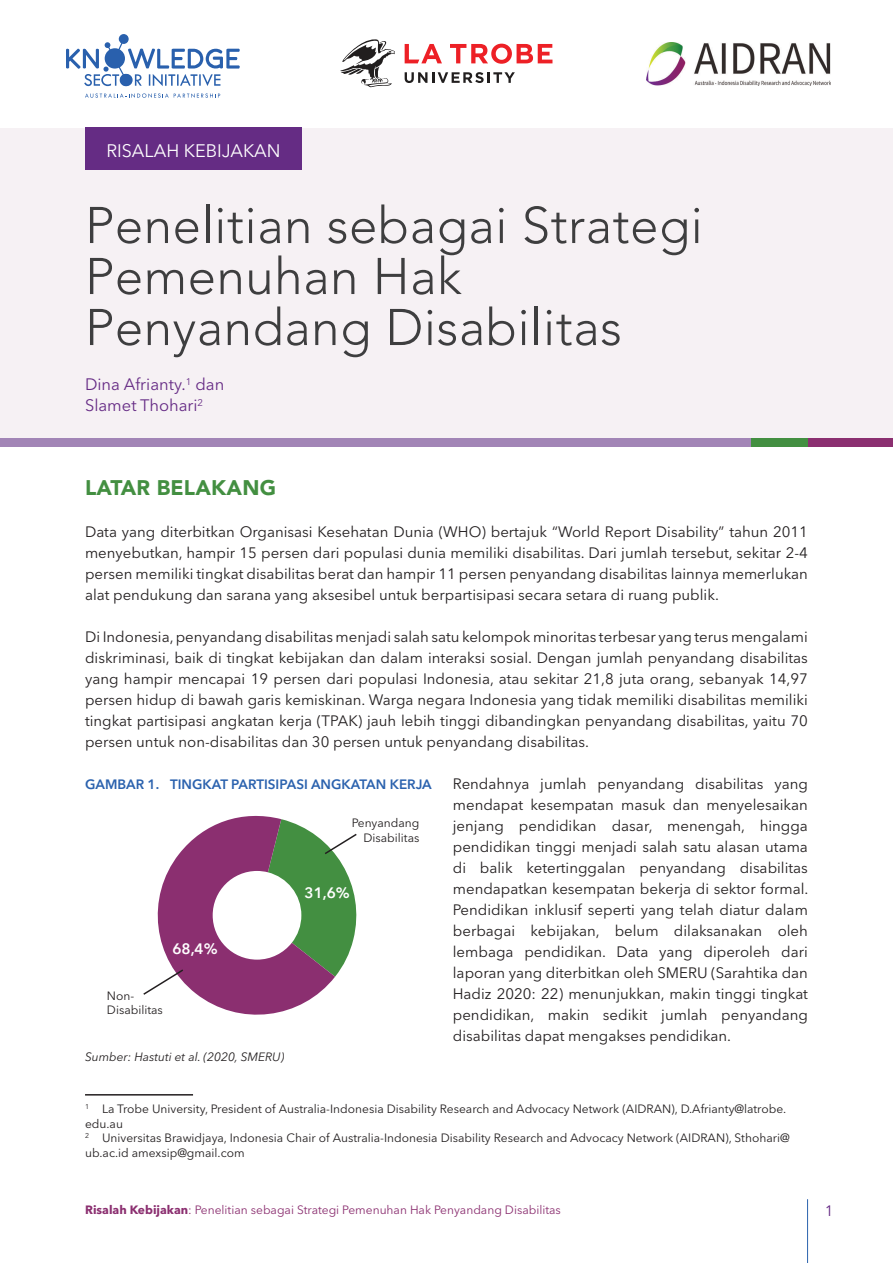
<style>
.page{position:relative;width:893px;height:1263px;background:#fff}
.page>*{position:absolute;margin:0;border:0;box-sizing:border-box;transform-origin:0 0}
.t1{font:300 51px/51px "Avenir LT Std";letter-spacing:.01em;color:#3e3e3f}
.t2{font:900 21px "Avenir LT Std";letter-spacing:.01em;color:#438f41}
.t3{font:18px "Avenir Next LT Pro";color:#fff}
.t4{font:16.5px/21px "Avenir Next LT Pro";color:#662b85}
.t5{font:15px/21px "Avenir Next LT Pro";color:#231f20;text-align:justify}
.t6{font:600 15px "Avenir Next LT Pro";color:#fff}
.t7{font:15px "Avenir Next LT Pro";color:#662b85}
.t8{font:600 13.5px "Avenir Next LT Pro";color:#2b62ae}
.t9{font:12px/14.4px "Avenir Next LT Pro";color:#231f20}
.t10{font:12px "Avenir Next LT Pro";color:#8b2f70}
.t11{font:italic 12px "Avenir Next LT Pro";color:#231f20}
.s1{font-weight:700}
</style>
<div class="page">
<div style="left:0;top:128px;width:893px;height:318px;background:#f6f1f4"></div>
<div style="left:85px;top:128px;width:217px;height:42px;background:#652c84"></div>
<div style="left:0;top:438px;width:755px;height:8px;background:#a285b6"></div>
<div style="left:808px;top:438px;width:85px;height:8px;background:#8b2f70"></div>
<div style="left:751px;top:438px;width:57px;height:8px;background:#438f41"></div>
<hr style="left:807px;top:1199px;width:1px;height:64px;background:#2b62ae">
<hr style="left:85px;top:1094px;width:108px;height:1px;background:#231f20">
<svg style="left:66px;top:34px;width:174px;height:52px"></svg>
<svg style="left:85px;top:93px;width:135px;height:5px"></svg>
<svg style="left:340px;top:39px;width:55px;height:48px"></svg>
<svg style="left:405px;top:72px;width:110px;height:11px"></svg>
<svg style="left:405px;top:44px;width:37px;height:19px"></svg>
<svg style="left:450px;top:44px;width:102px;height:20px"></svg>
<img style="left:647px;top:43px;width:183px;height:42px">
<svg style="left:143px;top:815px;width:214px;height:200px"></svg>
<p class="t3" style="left:106px;top:140px;width:176px">RISALAH KEBIJAKAN</p>
<h1 class="t1" style="left:85px;top:200px;width:619px">Penelitian sebagai Strategi<br>Pemenuhan Hak<br>Penyandang Disabilitas</h1>
<p class="t4" style="left:85px;top:374px;width:141px">Dina Afrianty.<sup>1</sup> dan<br>Slamet Thohari<sup>2</sup></p>
<h2 class="t2" style="left:85px;top:475px;width:192px">LATAR BELAKANG</h2>
<p class="t5" style="left:85px;top:521px;width:724px">Data yang diterbitkan Organisasi Kesehatan Dunia (WHO) bertajuk “World Report Disability” tahun 2011 menyebutkan, hampir 15 persen dari populasi dunia memiliki disabilitas. Dari jumlah tersebut, sekitar 2-4 persen memiliki tingkat disabilitas berat dan hampir 11 persen penyandang disabilitas lainnya memerlukan alat pendukung dan sarana yang aksesibel untuk berpartisipasi secara setara di ruang publik.</p>
<p class="t5" style="left:85px;top:626px;width:724px">Di Indonesia, penyandang disabilitas menjadi salah satu kelompok minoritas terbesar yang terus mengalami diskriminasi, baik di tingkat kebijakan dan dalam interaksi sosial. Dengan jumlah penyandang disabilitas yang hampir mencapai 19 persen dari populasi Indonesia, atau sekitar 21,8 juta orang, sebanyak 14,97 persen hidup di bawah garis kemiskinan. Warga negara Indonesia yang tidak memiliki disabilitas memiliki tingkat partisipasi angkatan kerja (TPAK) jauh lebih tinggi dibandingkan penyandang disabilitas, yaitu 70 persen untuk non-disabilitas dan 30 persen untuk penyandang disabilitas.</p>
<p class="t5" style="left:453px;top:773px;width:357px">Rendahnya jumlah penyandang disabilitas yang mendapat kesempatan masuk dan menyelesaikan jenjang pendidikan dasar, menengah, hingga pendidikan tinggi menjadi salah satu alasan utama di balik ketertinggalan penyandang disabilitas mendapatkan kesempatan bekerja di sektor formal.<br>Pendidikan inklusif seperti yang telah diatur dalam berbagai kebijakan, belum dilaksanakan oleh lembaga pendidikan. Data yang diperoleh dari laporan yang diterbitkan oleh SMERU (Sarahtika dan Hadiz 2020: 22) menunjukkan, makin tinggi tingkat pendidikan, makin sedikit jumlah penyandang disabilitas dapat mengakses pendidikan.</p>
<p class="t8" style="left:85px;top:776px;width:348px">GAMBAR 1. TINGKAT PARTISIPASI ANGKATAN KERJA</p>
<p class="t9" style="left:352px;top:816px;width:69px;text-align:right">Penyandang<br>Disabilitas</p>
<p class="t6" style="left:305px;top:883px;width:47px">31,6%</p>
<p class="t6" style="left:172px;top:939px;width:47px">68,4%</p>
<p class="t9" style="left:107px;top:988px;width:58px">Non-<br>Disabilitas</p>
<p class="t11" style="left:85px;top:1050px;width:201px">Sumber: Hastuti et al. (2020, SMERU)</p>
<p class="t9" style="left:85px;top:1102px;width:706px"><sup>1</sup> La Trobe University, President of Australia-Indonesia Disability Research and Advocacy Network (AIDRAN), D.Afrianty@latrobe. edu.au<br><sup>2</sup> Universitas Brawidjaya, Indonesia Chair of Australia-Indonesia Disability Research and Advocacy Network (AIDRAN), Sthohari@ ub.ac.id amexsip@gmail.com</p>
<p class="t10" style="left:85px;top:1203px;width:477px"><span class="s1">Risalah Kebijakan</span>: Penelitian sebagai Strategi Pemenuhan Hak Penyandang Disabilitas</p>
<p class="t7" style="left:825px;top:1201px;width:10px">1</p>
</div>
